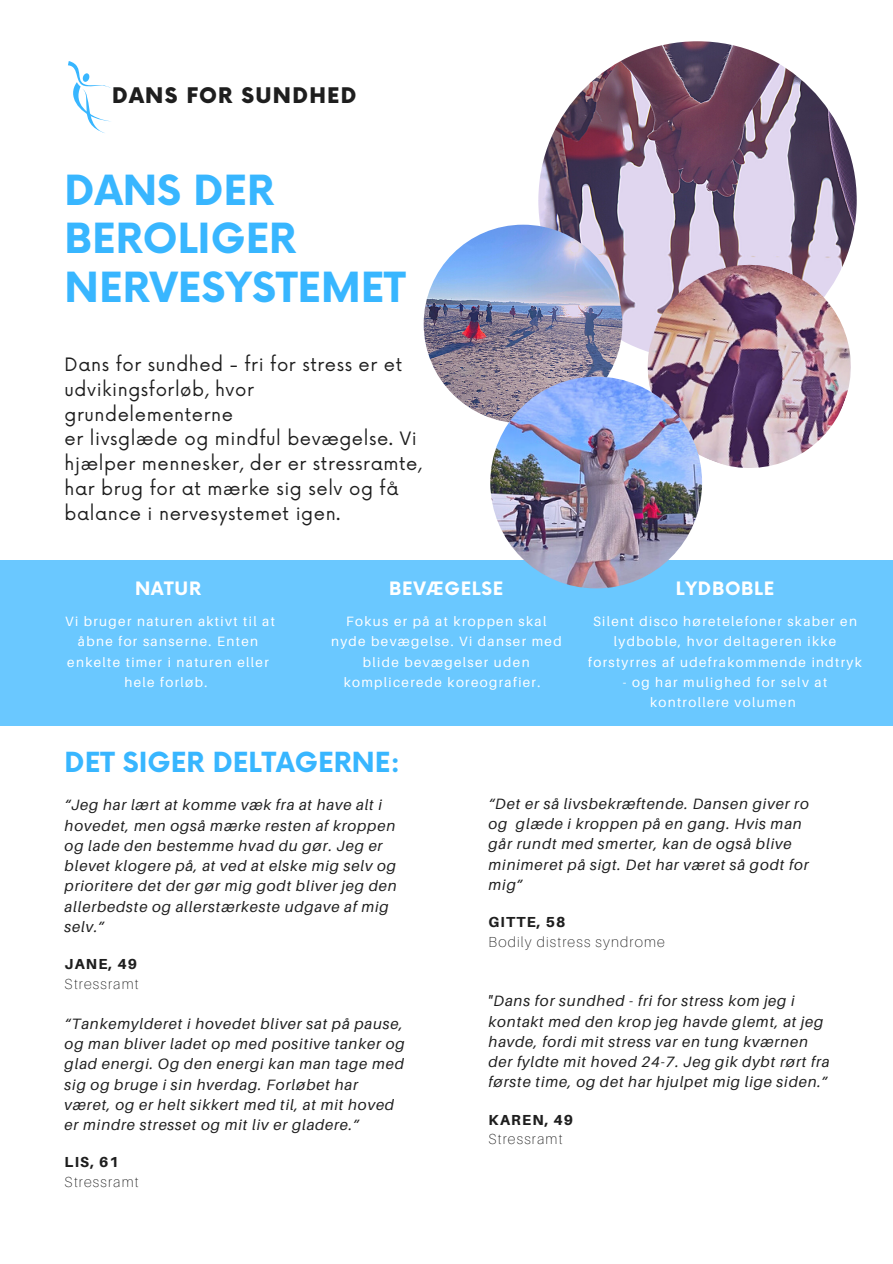
<style>
.page{position:relative;width:893px;height:1264px;background:#fff}
.page>*{position:absolute;margin:0;border:0;box-sizing:border-box;transform-origin:0 0}
.t1{font:700 40.5px/48.3px "Now";color:#38b6ff}
.t2{font:700 27px "Now";color:#38b6ff}
.t3{font:900 21px "Now";letter-spacing:.06em;color:#1e1e1e}
.t4{font:18px/24.8px "Now";letter-spacing:.03em;color:#1e1e1e}
.t5{font:700 18px "Now";letter-spacing:.04em;color:#fff}
.t6{font:italic 15px/20.2px "Aileron";letter-spacing:.06em;color:#1e1e1e}
.t7{font:100 14.55px "Aileron";letter-spacing:.08em;color:#1e1e1e}
.t8{font:800 14.55px "Aileron";letter-spacing:.08em;color:#1e1e1e}
.t9{font:13.5px/20.2px "Aileron";letter-spacing:.1em;color:#fff;text-align:center}
</style>
<div class="page">
<div style="left:0;top:560px;width:892px;height:166px;background:#6ac8ff"></div>
<svg style="left:68px;top:61px;width:43px;height:72px"></svg>
<img style="left:538px;top:41px;width:318px;height:318px;border-radius:50%">
<img style="left:423px;top:225px;width:199px;height:198px;border-radius:50%">
<img style="left:634px;top:252px;width:217px;height:220px">
<img style="left:490px;top:376px;width:212px;height:212px;border-radius:50%">
<h3 class="t3" style="left:112px;top:84px;width:246px">DANS FOR SUNDHED</h3>
<h1 class="t1" style="left:65px;top:168px;width:342px">DANS DER<br>BEROLIGER<br>NERVESYSTEMET</h1>
<p class="t4" style="left:65px;top:353px;width:358px">Dans for sundhed - fri for stress er et udvikingsforløb, hvor grundelementerne<br>er livsglæde og mindful bevægelse. Vi hjælper mennesker, der er stressramte, har brug for at mærke sig selv og få balance i nervesystemet igen.</p>
<p class="t5" style="left:135px;top:579px;width:67px">NATUR</p>
<p class="t9" style="left:65px;top:611px;width:211px">Vi bruger naturen aktivt til at</p>
<p class="t9" style="left:78px;top:631px;width:182px">åbne for sanserne. Enten</p>
<p class="t9" style="left:67px;top:651px;width:203px">enkelte timer i naturen eller</p>
<p class="t9" style="left:124px;top:671px;width:85px">hele forløb.</p>
<p class="t5" style="left:389px;top:579px;width:115px">BEVÆGELSE</p>
<p class="t9" style="left:346px;top:611px;width:202px">Fokus er på at kroppen skal</p>
<p class="t9" style="left:331px;top:631px;width:232px">nyde bevægelse. Vi danser med</p>
<p class="t9" style="left:363px;top:651px;width:168px">blide bevægelser uden</p>
<p class="t9" style="left:344px;top:671px;width:198px">komplicerede koreografier.</p>
<p class="t5" style="left:675px;top:579px;width:100px">LYDBOBLE</p>
<p class="t9" style="left:588px;top:611px;width:275px">Silent disco høretelefoner skaber en lydboble, hvor deltageren ikke forstyrres af udefrakommende indtryk</p>
<p class="t9" style="left:622px;top:671px;width:206px">- og har mulighed for selv at kontrollere volumen</p>
<h2 class="t2" style="left:65px;top:747px;width:337px">DET SIGER DELTAGERNE:</h2>
<p class="t6" style="left:65px;top:794px;width:333px">“Jeg har lært at komme væk fra at have alt i hovedet, men også mærke resten af kroppen og lade den bestemme hvad du gør. Jeg er blevet klogere på, at ved at elske mig selv og prioritere det der gør mig godt bliver jeg den allerbedste og allerstærkeste udgave af mig selv.”</p>
<p class="t8" style="left:65px;top:954px;width:74px">JANE, 49</p>
<p class="t7" style="left:65px;top:974px;width:75px">Stressramt</p>
<p class="t6" style="left:65px;top:1013px;width:341px">“Tankemylderet i hovedet bliver sat på pause, og man bliver ladet op med positive tanker og glad energi. Og den energi kan man tage med sig og bruge i sin hverdag. Forløbet har været, og er helt sikkert med til, at mit hoved er mindre stresset og mit liv er gladere.”</p>
<p class="t8" style="left:65px;top:1153px;width:56px">LIS, 61</p>
<p class="t7" style="left:65px;top:1172px;width:75px">Stressramt</p>
<p class="t6" style="left:488px;top:793px;width:322px">“Det er så livsbekræftende. Dansen giver ro og glæde i kroppen på en gang. Hvis man går rundt med smerter, kan de også blive minimeret på sigt. Det har været så godt for mig”</p>
<p class="t8" style="left:488px;top:913px;width:78px">GITTE, 58</p>
<p class="t7" style="left:488px;top:932px;width:178px">Bodily distress syndrome</p>
<p class="t6" style="left:488px;top:990px;width:342px">"Dans for sundhed - fri for stress kom jeg i kontakt med den krop jeg havde glemt, at jeg havde, fordi mit stress var en tung kværnen der fyldte mit hoved 24-7. Jeg gik dybt rørt fra første time, og det har hjulpet mig lige siden.”</p>
<p class="t8" style="left:488px;top:1110px;width:86px">KAREN, 49</p>
<p class="t7" style="left:488px;top:1129px;width:75px">Stressramt</p>
</div>
